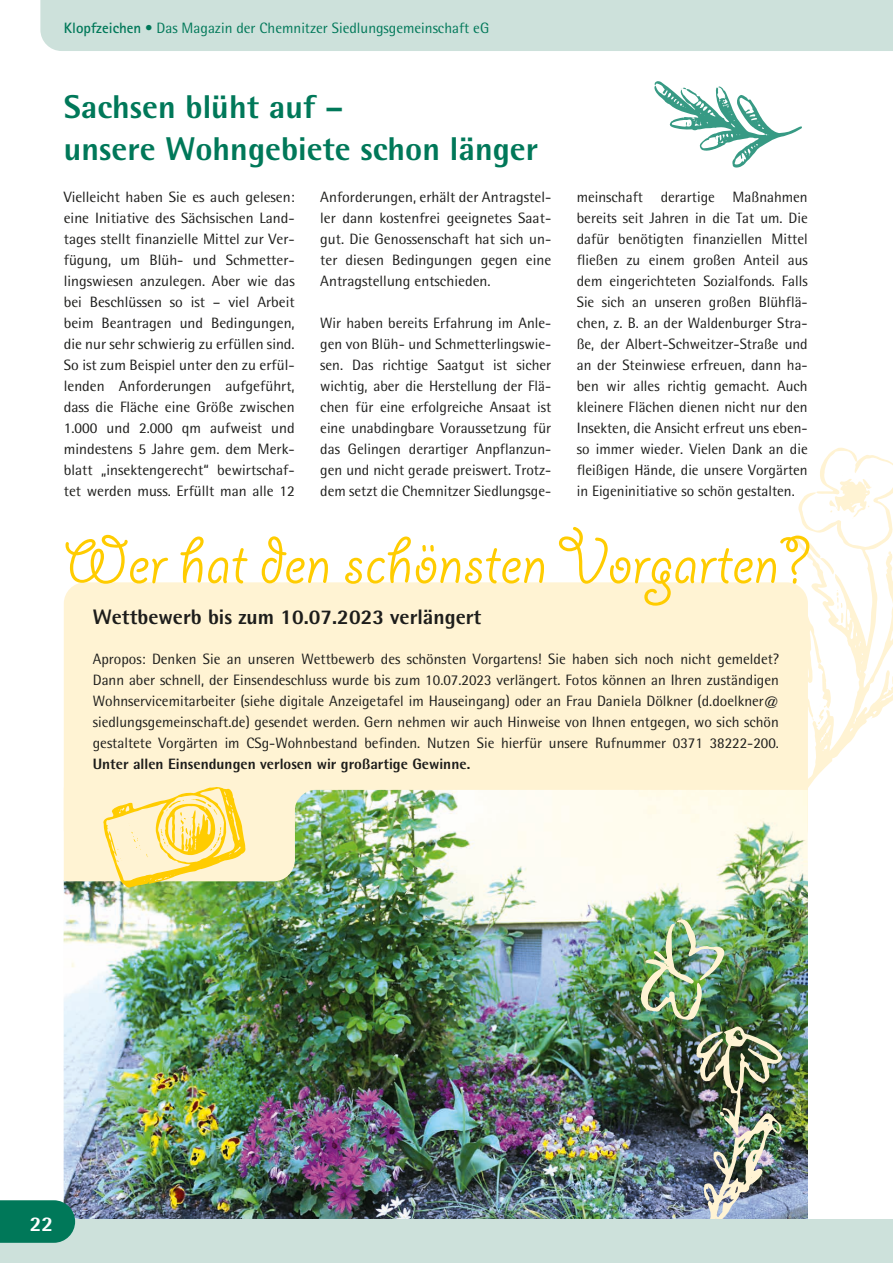
<style>
.page{position:relative;width:893px;height:1263px;background:#fff}
.page>*{position:absolute;margin:0;border:0;box-sizing:border-box;transform-origin:0 0}
.t1{font:73.2px "Giddyup Std";color:#fc0}
.t2{font:800 33px/42px "Rotis Semi Sans";color:#007859}
.t3{font:800 21px "Rotis Semi Sans";color:#1d1d1b}
.t4{font:800 21px "Rotis Semi Sans";color:#fff}
.t5{font:15px/21px "Rotis Semi Sans";color:#1d1d1b;text-align:justify}
.t6{font:15px "Rotis Semi Sans";color:#007859}
.t7{font:800 15px "Rotis Semi Sans";color:#1d1d1b}
.s1{font-family:"Rotis Sans Serif";font-weight:700}
</style>
<div class="page">
<img style="left:64px;top:900px;width:231px;height:319px">
<svg style="left:795px;top:447px;width:98px;height:341px"></svg>
<div style="left:64px;top:582px;width:744px;height:268px;background:#fff3d3;border-radius:21px"></div>
<img style="left:295px;top:790px;width:513px;height:429px">
<img style="left:641px;top:918px;width:142px;height:301px">
<svg style="left:64px;top:787px;width:231px;height:101px"></svg>
<svg style="left:654px;top:81px;width:148px;height:87px"></svg>
<div style="left:40px;top:0;width:853px;height:51px;background:#cde1db"></div>
<div style="left:0;top:1219px;width:893px;height:44px;background:#cde1db"></div>
<svg style="left:0;top:1200px;width:75px;height:43px"></svg>
<p class="t6" style="left:64px;top:19px;width:427px"><span class="s1">Klopfzeichen</span> • Das Magazin der Chemnitzer Siedlungsgemeinschaft eG</p>
<h2 class="t2" style="left:64px;top:85px;width:476px">Sachsen blüht auf –<br>unsere Wohngebiete schon länger</h2>
<p class="t5" style="left:64px;top:186px;width:232px">Vielleicht haben Sie es auch gelesen: eine Initiative des Sächsischen Land&shy;tages stellt finanzielle Mittel zur Ver&shy;fügung, um Blüh- und Schmetter&shy;lingswiesen anzulegen. Aber wie das bei Beschlüssen so ist – viel Arbeit beim Beantragen und Bedingungen, die nur sehr schwierig zu erfüllen sind.<br>So ist zum Beispiel unter den zu erfül&shy;lenden Anforderungen aufgeführt, dass die Fläche eine Größe zwischen 1.000 und 2.000 qm aufweist und mindestens 5 Jahre gem. dem Merk&shy;blatt „insektengerecht“ bewirtschaf&shy;tet werden muss. Erfüllt man alle 12</p>
<p class="t5" style="left:320px;top:186px;width:232px">Anforderungen, erhält der Antragstel&shy;ler dann kostenfrei geeignetes Saat&shy;gut. Die Genossenschaft hat sich un&shy;ter diesen Bedingungen gegen eine Antragstellung entschieden.</p>
<p class="t5" style="left:320px;top:312px;width:232px">Wir haben bereits Erfahrung im Anle&shy;gen von Blüh- und Schmetterlingswie&shy;sen. Das richtige Saatgut ist sicher wichtig, aber die Herstellung der Flä&shy;chen für eine erfolgreiche Ansaat ist eine unabdingbare Voraussetzung für das Gelingen derartiger Anpflanzun&shy;gen und nicht gerade preiswert. Trotz&shy;dem setzt die Chemnitzer Siedlungsge-</p>
<p class="t5" style="left:577px;top:186px;width:232px">meinschaft derartige Maßnahmen bereits seit Jahren in die Tat um. Die dafür benötigten finanziellen Mittel fließen zu einem großen Anteil aus dem eingerichteten Sozialfonds. Falls Sie sich an unseren großen Blühflä&shy;chen, z. B. an der Waldenburger Stra&shy;ße, der Albert-Schweitzer-Straße und an der Steinwiese erfreuen, dann ha&shy;ben wir alles richtig gemacht. Auch kleinere Flächen dienen nicht nur den Insekten, die Ansicht erfreut uns eben&shy;so immer wieder. Vielen Dank an die fleißigen Hände, die unsere Vorgärten in Eigeninitiative so schön gestalten.</p>
<h1 class="t1" style="left:64px;top:521px;width:748px">Wer hat den schönsten Vorgarten?</h1>
<h3 class="t3" style="left:93px;top:603px;width:390px">Wettbewerb bis zum 10.07.2023 verlängert</h3>
<p class="t5" style="left:93px;top:648px;width:688px">Apropos: Denken Sie an unseren Wettbewerb des schönsten Vorgartens! Sie haben sich noch nicht gemeldet?<br>Dann aber schnell, der Einsendeschluss wurde bis zum 10.07.2023 verlängert. Fotos können an Ihren zuständigen Wohnservicemitarbeiter (siehe digitale Anzeigetafel im Hauseingang) oder an Frau Daniela Dölkner (d.doelkner@ siedlungsgemeinschaft.de) gesendet werden. Gern nehmen wir auch Hinweise von Ihnen entgegen, wo sich schön gestaltete Vorgärten im CSg-Wohnbestand befinden. Nutzen Sie hierfür unsere Rufnummer 0371 38222-200.</p>
<p class="t7" style="left:93px;top:754px;width:379px">Unter allen Einsendungen verlosen wir großartige Gewinne.</p>
<h3 class="t4" style="left:30px;top:1210px;width:25px">22</h3>
</div>
